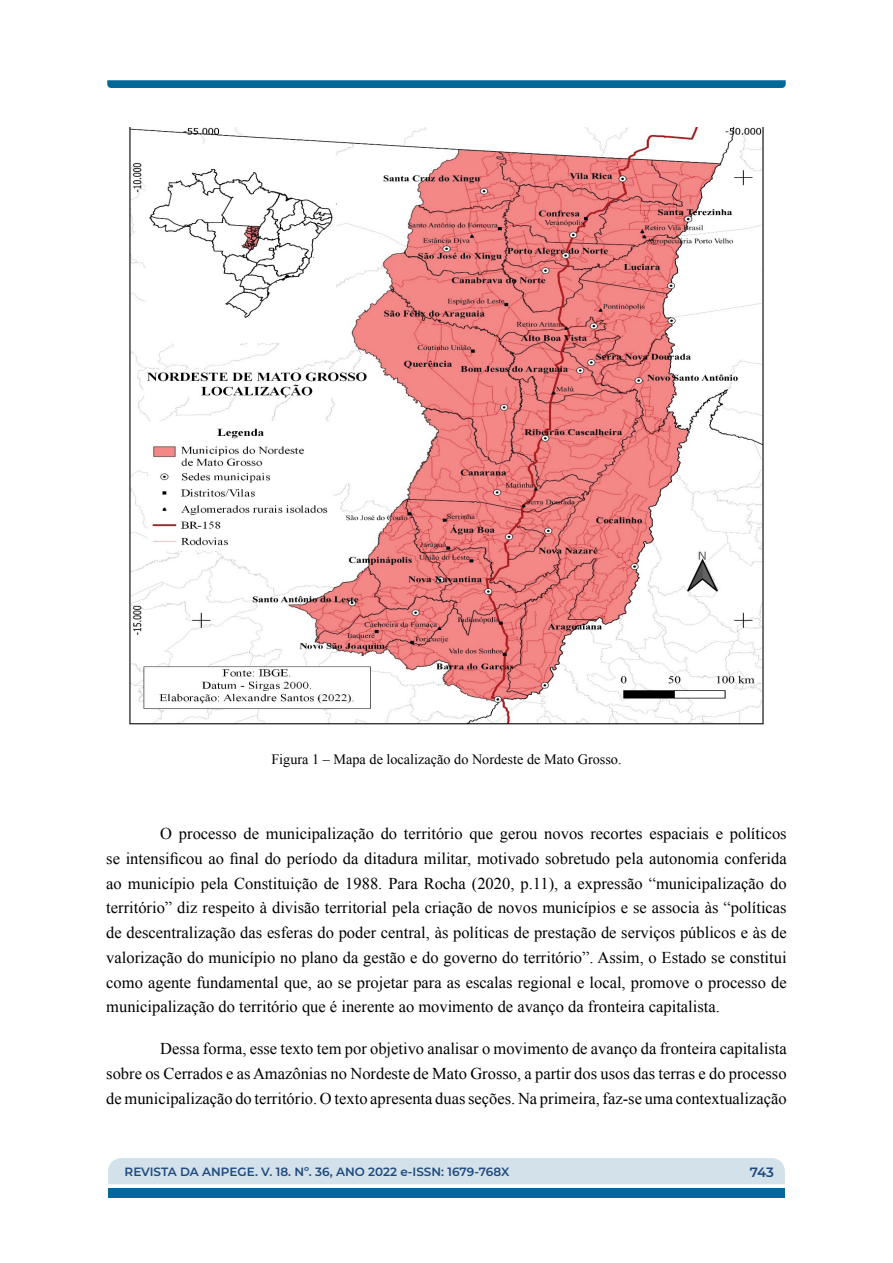
<style>
.page{position:relative;width:893px;height:1263px;background:#fff}
.page>*{position:absolute;margin:0;border:0;box-sizing:border-box;transform-origin:0 0}
.t1{font:16.5px/24.8px "Times New Roman";color:#000;text-align:justify}
.t2{font:14.25px "Times New Roman";color:#000}
.t3{font:600 13.5px "Montserrat";color:#1e4a7e}
.t4{font:600 12px "Montserrat";color:#1e4a7e}
</style>
<div class="page">
<div style="left:108px;top:1158px;width:677px;height:26px;background:#d3e1eb"></div>
<div style="left:108px;top:1189px;width:677px;height:9px;background:#006999"></div>
<svg style="left:107px;top:80px;width:679px;height:8px;background:#096e9c"></svg>
<img style="left:129px;top:128px;width:635px;height:597px">
<p class="t2" style="left:271px;top:750px;width:352px">Figura 1 – Mapa de localização do Nordeste de Mato Grosso.</p>
<p class="t1" style="left:106px;top:821px;width:682px;text-indent:54px">O processo de municipalização do território que gerou novos recortes espaciais e políticos se intensificou ao final do período da ditadura militar, motivado sobretudo pela autonomia conferida ao município pela Constituição de 1988. Para Rocha (2020, p.11), a expressão “municipalização do território” diz respeito à divisão territorial pela criação de novos municípios e se associa às “políticas de descentralização das esferas do poder central, às políticas de prestação de serviços públicos e às de valorização do município no plano da gestão e do governo do território”. Assim, o Estado se constitui como agente fundamental que, ao se projetar para as escalas regional e local, promove o processo de municipalização do território que é inerente ao movimento de avanço da fronteira capitalista.</p>
<p class="t1" style="left:106px;top:1036px;width:682px;text-indent:54px">Dessa forma, esse texto tem por objetivo analisar o movimento de avanço da fronteira capitalista sobre os Cerrados e as Amazônias no Nordeste de Mato Grosso, a partir dos usos das terras e do processo de municipalização do território. O texto apresenta duas seções. Na primeira, faz-se uma contextualização</p>
<p class="t4" style="left:125px;top:1163px;width:386px">REVISTA DA ANPEGE. V. 18. Nº. 36, ANO 2022 e-ISSN: 1679-768X</p>
<p class="t3" style="left:750px;top:1162px;width:26px">743</p>
</div>
